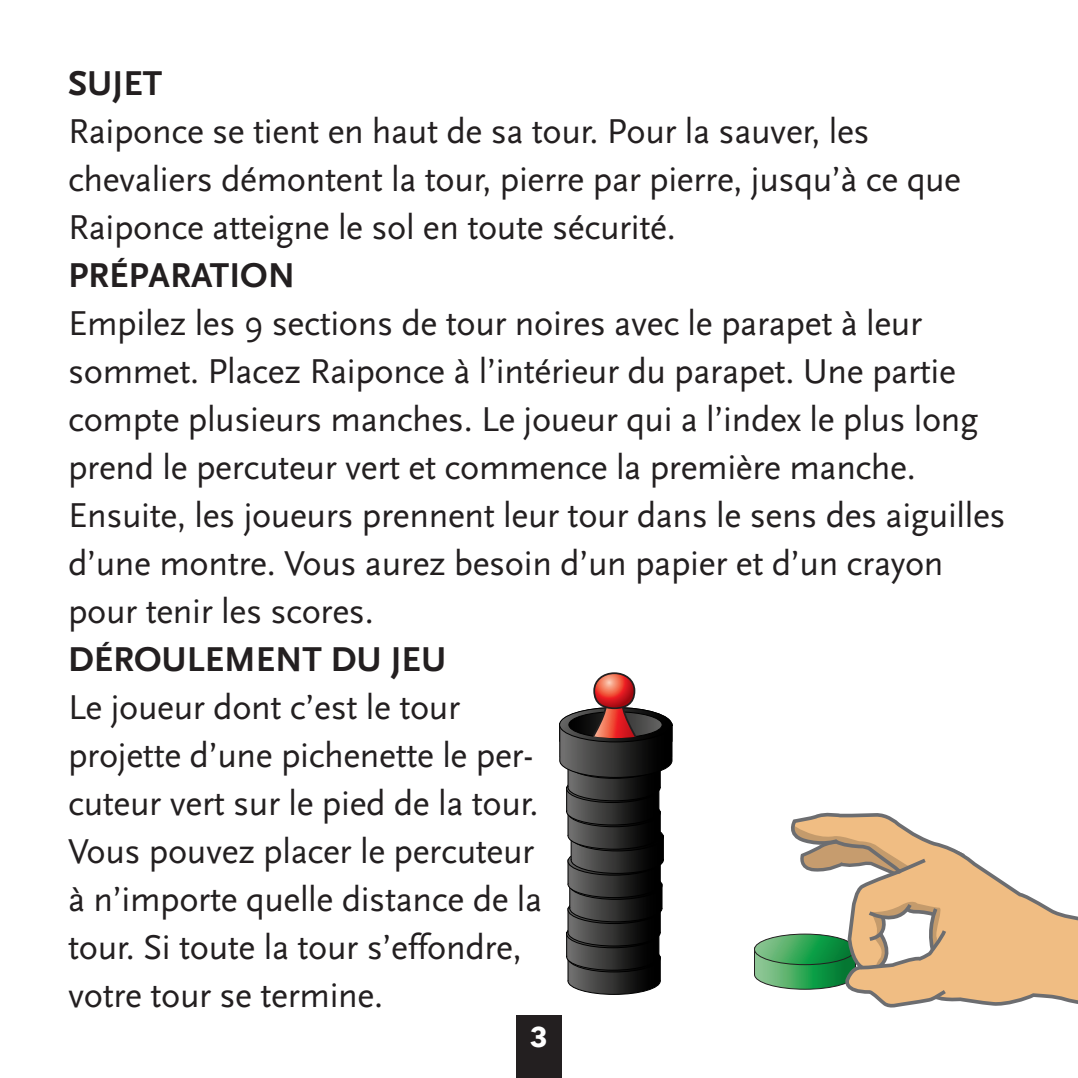
<style>
.page{position:relative;width:1078px;height:1078px;background:#fff}
.page>*{position:absolute;margin:0;border:0;box-sizing:border-box;transform-origin:0 0}
.t1{font:36px/48px "Scala Sans";letter-spacing:-.01em;color:#231f20}
.t2{font:700 36px "Scala Sans";color:#231f20}
.t3{font:700 28px "Avenir Next";color:#fff}
</style>
<div class="page">
<div style="left:516px;top:1015px;width:45px;height:62px;background:#231f20"></div>
<svg style="left:559px;top:673px;width:113px;height:321px"></svg>
<div style="left:593px;top:672px;width:42px;height:37px;border:2px solid #231f20;border-radius:50%"></div>
<svg style="left:792px;top:812px;width:285px;height:194px"></svg>
<svg style="left:754px;top:821px;width:213px;height:187px"></svg>
<p class="t2" style="left:68px;top:64px;width:96px">SUJET</p>
<p class="t1" style="left:68px;top:108px;width:894px">Raiponce se tient en haut de sa tour. Pour la sauver, les chevaliers démontent la tour, pierre par pierre, jusqu’à ce que<br>Raiponce atteigne le sol en toute sécurité.</p>
<p class="t2" style="left:68px;top:256px;width:228px">PRÉPARATION</p>
<p class="t1" style="left:68px;top:300px;width:938px">Empilez les 9 sections de tour noires avec le parapet à leur sommet. Placez Raiponce à l’intérieur du parapet. Une partie compte plusieurs manches. Le joueur qui a l’index le plus long prend le percuteur vert et commence la première manche.<br>Ensuite, les joueurs prennent leur tour dans le sens des aiguilles d’une montre. Vous aurez besoin d’un papier et d’un crayon pour tenir les scores.</p>
<p class="t2" style="left:68px;top:640px;width:379px">DÉROULEMENT DU JEU</p>
<p class="t1" style="left:68px;top:684px;width:475px">Le joueur dont c’est le tour projette d’une pichenette le per&shy;cuteur vert sur le pied de la tour.<br>Vous pouvez placer le percuteur à n’importe quelle distance de la tour. Si toute la tour s’effondre, votre tour se termine.</p>
<p class="t3" style="left:530px;top:1012px;width:20px">3</p>
</div>
